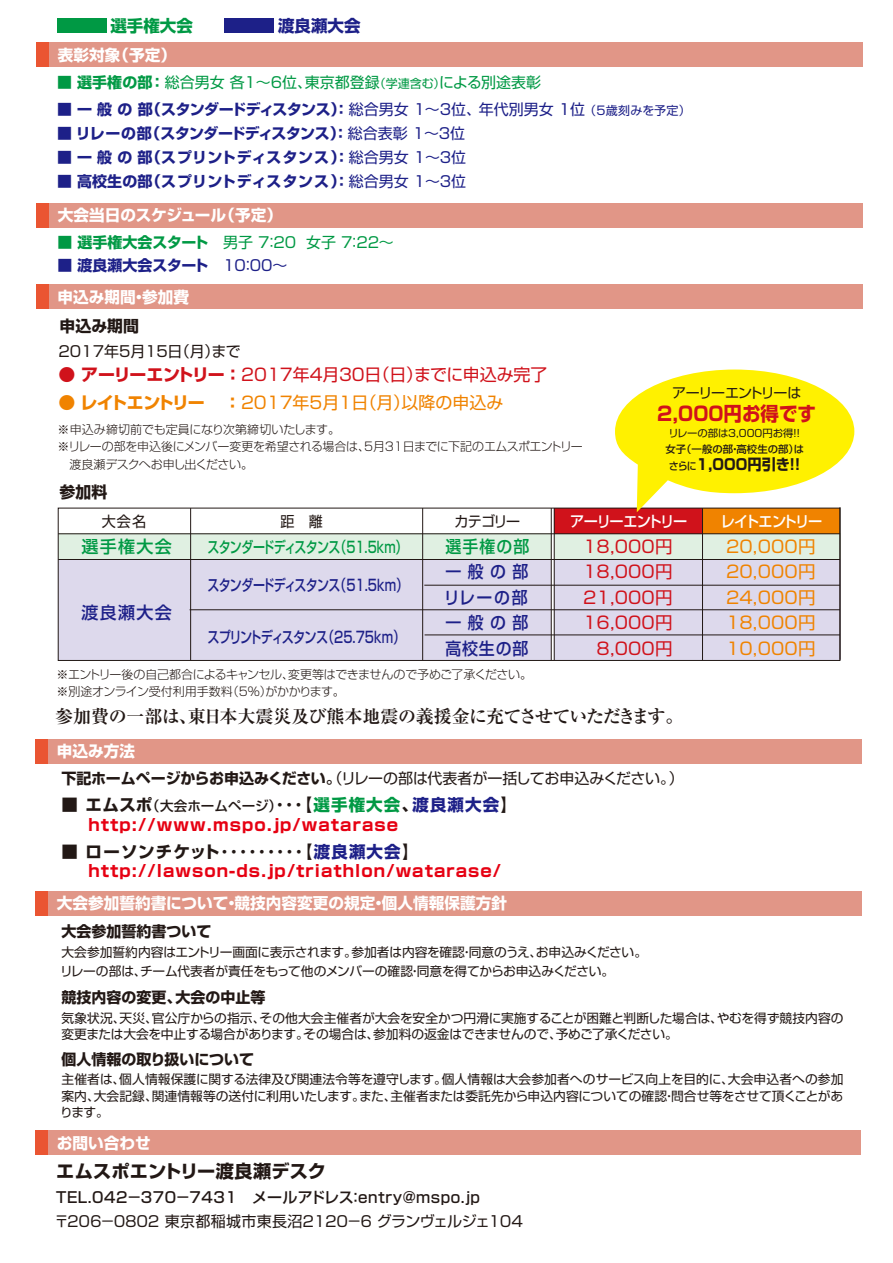
<style>
.page{position:relative;width:893px;height:1263px;background:#fff}
.page>*{position:absolute;margin:0;border:0;box-sizing:border-box;transform-origin:0 0}
.t1{font:700 19.5px "Shin Go Pr 5";color:#d0121b;scale:.95 1}
.t2{font:700 18px "Ryumin Pr 5";letter-spacing:-.02em;color:#221815}
.t3{font:700 18px "Shin Go Pr 5";letter-spacing:.01em;color:#221815}
.t4{font:16.95px/25.5px "Shin Go Pr 5";letter-spacing:.01em;color:#d0121b;text-align:right}
.t5{font:16.95px/25.5px "Shin Go Pr 5";letter-spacing:.01em;color:#f08300;text-align:justify}
.t6{font:500 16.95px/25.5px "Shin Go Pr 5";letter-spacing:.08em;color:#1d2088;text-align:justify;scale:.93 1}
.t7{font:500 16.95px "Shin Go Pr 5";letter-spacing:.075em;color:#094}
.t8{font:500 16.95px "Shin Go Pr 5";letter-spacing:.08em;color:#1d2088}
.t9{font:500 16.95px "Shin Go Pr 5";letter-spacing:.075em;color:#094;scale:.93 1}
.t10{font:700 16.5px/19.5px "Shin Go Pr 5";letter-spacing:.065em;color:#e60012}
.t11{font:700 16.5px "Shin Go Pr 5";color:#094;scale:3.5 1}
.t12{font:700 15.9px "Shin Go Pr 5";color:#221815}
.t13{font:700 15.6px "Shin Go Pr 5";color:#fff}
.t14{font:500 15.6px "Shin Go Pr 5";letter-spacing:-.055em;color:#094;scale:.77 1}
.t15{font:500 15.6px "Shin Go Pr 5";letter-spacing:-.055em;color:#1d2088;scale:.77 1}
.t16{font:500 15.6px "Shin Go Pr 5";letter-spacing:-.055em;color:#1d2088;scale:.78 1}
.t17{font:700 15px "Shin Go Pr 5";letter-spacing:-.04em;color:#1d2088}
.t18{font:15px "Shin Go Pr 5";color:#094}
.t19{font:700 15px "Shin Go Pr 5";letter-spacing:-.005em;color:#1d2088}
.t20{font:15px "Shin Go Pr 5";letter-spacing:-.025em;color:#221815}
.t21{font:500 15px "Shin Go Pr 5";letter-spacing:.035em;color:#221815}
.t22{font:700 15px "Shin Go Pr 5";color:#221815}
.t23{font:15px "Shin Go Pr 5";letter-spacing:-.11em;color:#221815}
.t24{font:700 15px "Shin Go Pr 5";letter-spacing:.06em;color:#1d2088}
.t25{font:500 15px "Shin Go Pr 5";letter-spacing:-.095em;color:#fff;scale:.94 1}
.t26{font:15px "Shin Go Pr 5";color:#221815}
.t27{font:700 15px "Shin Go Pr 5";color:#221815;scale:.95 1}
.t28{font:14.7px "Shin Go Pr 5";letter-spacing:-.06em;color:#221815;scale:.96 1}
.t29{font:13.8px "Shin Go Pr 5";letter-spacing:-.095em;color:#221815}
.t30{font:12.75px/16.5px "Shin Go Pr 5";letter-spacing:-.01em;color:#221815}
.t31{font:300 12px/17.7px "Shin Go Pr 5";letter-spacing:-.03em;color:#221815}
.t32{font:10.2px "Shin Go Pr 5";letter-spacing:-.01em;color:#221815}
.t33{font:500 10.2px "Shin Go Pr 5";color:#221815}
.s1{color:#1d2088}
.s2{font-weight:700}
.s3{font-size:12px}
.s4{font-weight:400}
.s5{font-weight:400;font-size:12px}
.s6{font-weight:500;font-size:10.5px}
.s7{color:#221815}
.s8{font-weight:500;font-size:13.5px;color:#221815}
.s9{color:#094}
</style>
<div class="page">
<div style="left:36px;top:42px;width:827px;height:25px;background:#e19687"></div>
<div style="left:36px;top:42px;width:13px;height:25px;background:#ea5532"></div>
<div style="left:36px;top:203px;width:827px;height:24px;background:#e19687"></div>
<div style="left:36px;top:203px;width:13px;height:24px;background:#ea5532"></div>
<div style="left:36px;top:739px;width:826px;height:24px;background:#e19687"></div>
<div style="left:36px;top:739px;width:12px;height:24px;background:#ea5532"></div>
<div style="left:36px;top:891px;width:826px;height:24px;background:#e19687"></div>
<div style="left:36px;top:891px;width:12px;height:24px;background:#ea5532"></div>
<div style="left:58px;top:533px;width:493px;height:27px;background:#e0f0e2"></div>
<div style="left:58px;top:560px;width:493px;height:100px;background:#ddd9ec"></div>
<div style="left:554px;top:533px;width:286px;height:27px;background:#e0f0e2"></div>
<div style="left:554px;top:560px;width:286px;height:100px;background:#ddd9ec"></div>
<div style="left:554px;top:508px;width:148px;height:26px;background:#d0121b"></div>
<div style="left:703px;top:508px;width:137px;height:26px;background:#f08300"></div>
<div style="left:58px;top:508px;width:782px;height:153px;border:1px solid #221815"></div>
<hr style="left:58px;top:533px;width:782px;height:1px;background:#221815">
<hr style="left:58px;top:559px;width:782px;height:1px;background:#221815">
<hr style="left:424px;top:585px;width:416px;height:1px;background:#221815">
<hr style="left:702px;top:508px;width:1px;height:152px;background:#221815">
<hr style="left:190px;top:609px;width:650px;height:1px;background:#221815">
<hr style="left:425px;top:635px;width:415px;height:1px;background:#221815">
<hr style="left:840px;top:507px;width:1px;height:153px;background:#221815">
<hr style="left:554px;top:508px;width:1px;height:152px;background:#221815">
<hr style="left:551px;top:508px;width:1px;height:152px;background:#221815">
<hr style="left:190px;top:508px;width:1px;height:152px;background:#221815">
<hr style="left:422px;top:508px;width:1px;height:152px;background:#221815">
<div style="left:36px;top:285px;width:827px;height:24px;background:#e19687"></div>
<div style="left:36px;top:285px;width:13px;height:24px;background:#ea5532"></div>
<svg style="left:615px;top:369px;width:239px;height:143px"></svg>
<div style="left:35px;top:1131px;width:826px;height:24px;background:#e19687"></div>
<div style="left:35px;top:1131px;width:13px;height:24px;background:#ea5532"></div>
<p class="t11" style="left:53px;top:13px;width:89px">■選手権大会　 <span class="s1">■渡良瀬大会</span></p>
<p class="t13" style="left:58px;top:42px;width:120px">表彰対象（予定）</p>
<p class="t18" style="left:57px;top:70px;width:485px"><span class="s2">■ 選手権の部 ：</span> 総合男女 各1～6位、東京都登録<span class="s3">（学連含む）</span>による別途表彰</p>
<p class="t17" style="left:57px;top:98px;width:635px">■ 一般の部（スタンダードディスタンス）： <span class="s4">総合男女 1～3位、年代別男女 1位</span> <span class="s5">（5歳刻みを予定）</span></p>
<p class="t17" style="left:57px;top:122px;width:410px">■ リレーの部（スタンダードディスタンス）： <span class="s4">総合表彰 1～3位</span></p>
<p class="t24" style="left:57px;top:146px;width:411px">■ 一般の部（スプリントディスタンス）： <span class="s4">総合男女 1～3位</span></p>
<p class="t19" style="left:57px;top:170px;width:411px">■ 高校生の部（スプリントディスタンス）： <span class="s4">総合男女 1～3位</span></p>
<p class="t13" style="left:58px;top:203px;width:226px">大会当日のスケジュール（予定）</p>
<p class="t18" style="left:58px;top:230px;width:338px"><span class="s2">■ 選手権大会スタート　</span>男子 7：20 女子 7：22～</p>
<p class="t19" style="left:58px;top:253px;width:231px">■ 渡良瀬大会スタート <span class="s4">10：00～</span></p>
<p class="t13" style="left:58px;top:285px;width:133px">申込み期間・参加費</p>
<p class="t12" style="left:60px;top:313px;width:81px">申込み期間</p>
<p class="t26" style="left:59px;top:338px;width:184px">2017年5月15日（月）まで</p>
<h3 class="t4" style="left:59px;top:361px;width:490px"><span class="s2">● アーリーエントリー ：</span> 2017年4月30日（日）までに申込み完了</h3>
<h3 class="t5" style="left:59px;top:388px;width:446px"><span class="s2">● レイトエントリー ：</span> 2017年5月1日（月）以降の申込み</h3>
<p class="t31" style="left:58px;top:419px;width:527px">※申込み締切前でも定員になり次第締切いたします。<br>※リレーの部を申込後にメンバー変更を希望される場合は、5月31日までに下記のエムスポエントリー　渡良瀬デスクへお申し出ください。</p>
<p class="t12" style="left:60px;top:480px;width:49px">参加料</p>
<p class="t29" style="left:672px;top:382px;width:131px">アーリーエントリーは</p>
<h1 class="t1" style="left:657px;top:398px;width:169px">2,000円お得です</h1>
<p class="t32" style="left:668px;top:425px;width:136px">リレーの部は3,000円お得！！</p>
<p class="t33" style="left:665px;top:441px;width:140px">女子（一般の部・高校生の部）は</p>
<p class="t27" style="left:669px;top:452px;width:144px"><span class="s6">さらに</span>1,000円引き！！</p>
<p class="t28" style="left:102px;top:509px;width:48px">大会名</p>
<p class="t28" style="left:281px;top:509px;width:46px">距　離</p>
<p class="t28" style="left:455px;top:509px;width:70px">カテゴリー</p>
<p class="t25" style="left:570px;top:509px;width:126px">アーリーエントリー</p>
<p class="t25" style="left:721px;top:509px;width:109px">レイトエントリー</p>
<h3 class="t7" style="left:82px;top:532px;width:92px">選手権大会</h3>
<h3 class="t8" style="left:82px;top:599px;width:92px">渡良瀬大会</h3>
<p class="t14" style="left:207px;top:534px;width:262px">スタンダードディスタンス（51.5km）</p>
<p class="t15" style="left:207px;top:572px;width:263px">スタンダードディスタンス（51.5km）</p>
<p class="t16" style="left:207px;top:624px;width:255px">スプリントディスタンス（25.75km）</p>
<h3 class="t9" style="left:445px;top:532px;width:92px">選手権の部</h3>
<h3 class="t6" style="left:444px;top:558px;width:92px">一般の部リレーの部一般の部高校生の部</h3>
<p class="t31" style="left:57px;top:664px;width:477px">※エントリー後の自己都合によるキャンセル、変更等はできませんので予めご了承ください。※別途オンライン受付利用手数料（5%）がかかります。</p>
<h3 class="t4" style="left:583px;top:532px;width:91px">18,000円<br>18,000円<br>21,000円<br>16,000円<br>8,000円</h3>
<h2 class="t2" style="left:55px;top:702px;width:630px">参加費の一部は、東日本大震災及び熊本地震の義援金に充てさせていただきます。</h2>
<p class="t13" style="left:57px;top:739px;width:80px">申込み方法</p>
<p class="t20" style="left:62px;top:766px;width:624px"><span class="s2">下記ホームページからお申込みください。</span>（リレーの部は代表者が一括してお申込みください。）</p>
<p class="t10" style="left:88px;top:794px;width:430px;text-indent:-27px"><span class="s7">■ エムスポ</span><span class="s8">（大会ホームページ）</span><span class="s7">･･･【</span><span class="s9">選手権大会</span><span class="s7">、</span><span class="s1">渡良瀬大会</span><span class="s7">】</span>http://www.mspo.jp/watarase</p>
<p class="t10" style="left:88px;top:840px;width:414px;text-indent:-27px"><span class="s7">■ ローソンチケット･････････【</span><span class="s1">渡良瀬大会</span><span class="s7">】</span>http://lawson-ds.jp/triathlon/watarase/</p>
<p class="t13" style="left:57px;top:891px;width:452px">大会参加誓約書について・競技内容変更の規定・個人情報保護方針</p>
<h3 class="t5" style="left:726px;top:532px;width:91px">20,000円20,000円24,000円18,000円10,000円</h3>
<p class="t22" style="left:62px;top:919px;width:151px">大会参加誓約書ついて</p>
<p class="t30" style="left:60px;top:941px;width:588px;line-height:19.5px">大会参加誓約内容はエントリー画面に表示されます。参加者は内容を確認・同意のうえ、お申込みください。リレーの部は、チーム代表者が責任をもって他のメンバーの確認・同意を得てからお申込みください。</p>
<p class="t22" style="left:62px;top:985px;width:206px">競技内容の変更、大会の中止等</p>
<p class="t30" style="left:62px;top:1008px;width:784px">気象状況、天災、官公庁からの指示、その他大会主催者が大会を安全かつ円滑に実施することが困難と判断した場合は、やむを得ず競技内容の変更または大会を中止する場合があります。その場合は、参加料の返金はできませんので、予めご了承ください。</p>
<p class="t22" style="left:62px;top:1047px;width:194px">個人情報の取り扱いについて</p>
<p class="t30" style="left:60px;top:1070px;width:785px;text-align:justify">主催者は、個人情報保護に関する法律及び関連法令等を遵守します。個人情報は大会参加者へのサービス向上を目的に、大会申込者への参加案内、大会記録、関連情報等の送付に利用いたします。また、主催者または委託先から申込内容についての確認・問合せ等をさせて頂くことがあります。</p>
<p class="t13" style="left:57px;top:1131px;width:95px">お問い合わせ</p>
<h2 class="t3" style="left:56px;top:1157px;width:271px">エムスポエントリー渡良瀬デスク</h2>
<p class="t21" style="left:56px;top:1185px;width:425px">TEL.042－370－7431　メールアドレス：entry@mspo.jp</p>
<p class="t23" style="left:54px;top:1209px;width:472px">〒２０６－０８０２ 東京都稲城市東長沼２１２０－６ グランヴェルジェ１０４</p>
</div>
